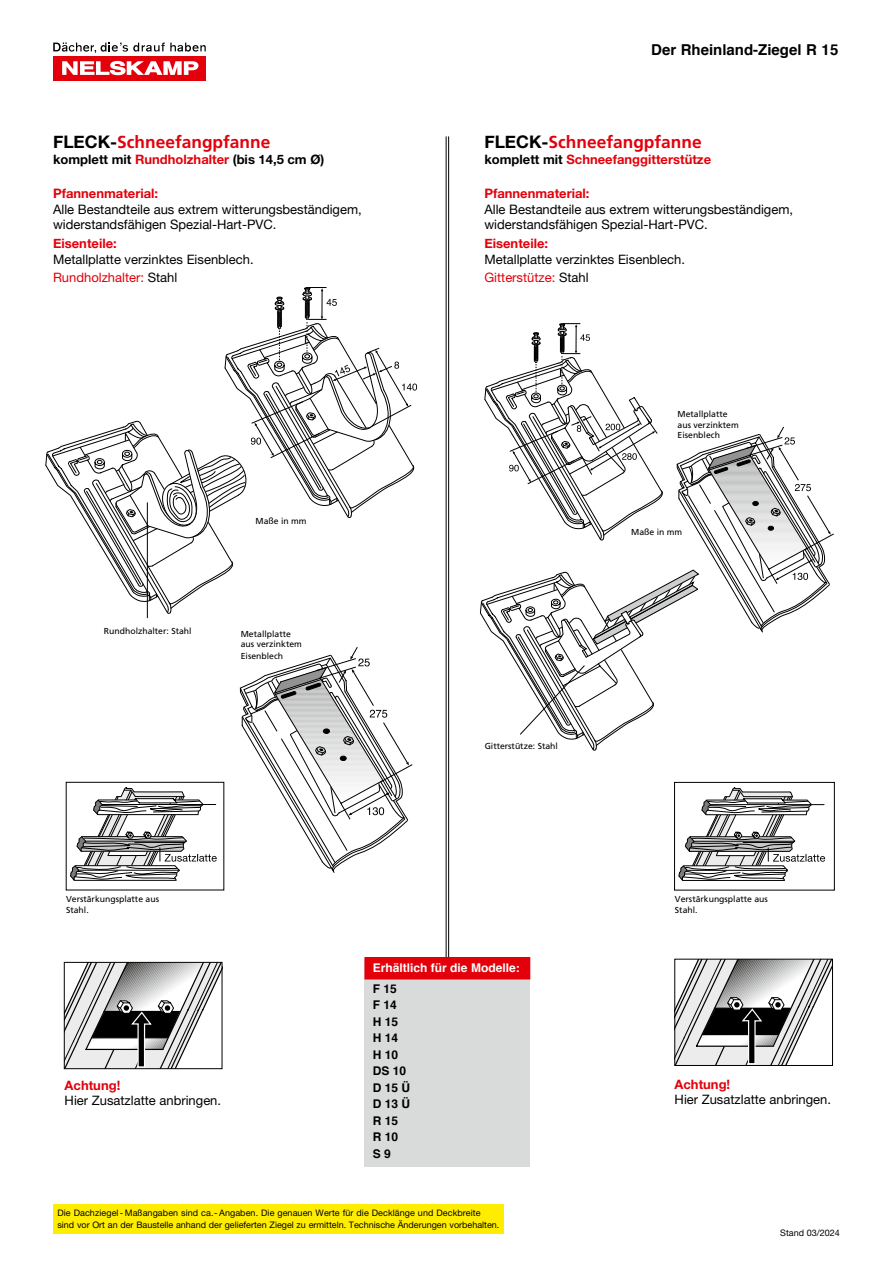
<style>
.page{position:relative;width:893px;height:1263px;background:#fff}
.page>*{position:absolute;margin:0;border:0;box-sizing:border-box;transform-origin:0 0}
.t1{font:700 17.4px "Frutiger";color:#e3000b}
.t2{font:700 15px "Helvetica";color:#000}
.t3{font:13.05px/15.6px "Helvetica Neue";color:#000}
.t4{font:13.05px/18.8px "Helvetica Neue";color:#000}
.t5{font:700 13.05px "Helvetica Neue";color:#e3000b}
.t6{font:700 13.05px "Helvetica Neue";color:#000}
.t7{font:700 12px/16.5px "Helvetica";color:#000}
.t8{font:700 12px "Helvetica";color:#fff}
.t9{font:9px/12px "Helvetica Neue LT Std";color:#000}
.t10{font:8.7px/10.4px "Frutiger";color:#000}
.s1{font-family:"Helvetica Neue";color:#000}
.s2{color:#e3000b}
.s3{color:#000}
</style>
<div class="page">
<div style="left:53px;top:1204px;width:451px;height:30px;background:#ffed00"></div>
<div style="left:53px;top:56px;width:153px;height:24px;background:#e3000b"></div>
<svg style="left:62px;top:61px;width:136px;height:14px"></svg>
<svg style="left:53px;top:43px;width:153px;height:10px"></svg>
<svg style="left:678px;top:787px;width:147px;height:94px"></svg>
<div style="left:674px;top:782px;width:161px;height:108px;border:1px solid #000"></div>
<svg style="left:676px;top:961px;width:155px;height:103px"></svg>
<div style="left:674px;top:959px;width:159px;height:107px;border:1px solid #000"></div>
<svg style="left:45px;top:287px;width:373px;height:327px"></svg>
<hr style="left:147px;top:502px;width:1px;height:116px;background:#000">
<svg style="left:239px;top:647px;width:174px;height:226px"></svg>
<svg style="left:70px;top:787px;width:147px;height:94px"></svg>
<div style="left:66px;top:782px;width:158px;height:108px;border:1px solid #000"></div>
<svg style="left:66px;top:964px;width:154px;height:103px"></svg>
<div style="left:64px;top:962px;width:158px;height:107px;border:1px solid #000"></div>
<svg style="left:480px;top:323px;width:354px;height:428px"></svg>
<hr style="left:448px;top:136px;width:1px;height:1024px;background:#000">
<hr style="left:446px;top:136px;width:1px;height:1024px;background:#000">
<div style="left:364px;top:959px;width:166px;height:207px;background:#d9dada"></div>
<div style="left:364px;top:957px;width:166px;height:15px;background:#e3000b"></div>
<div style="left:364px;top:972px;width:166px;height:7px;background:#e3000b"></div>
<h1 class="t1" style="left:53px;top:132px;width:219px"><span class="s1">FLECK-</span>Schneefangpfanne</h1>
<h3 class="t6" style="left:53px;top:151px;width:273px">komplett mit <span class="s2">Rundholzhalter</span> (bis 14,5 cm Ø)</h3>
<h3 class="t5" style="left:53px;top:185px;width:107px">Pfannenmaterial:</h3>
<h3 class="t3" style="left:53px;top:201px;width:310px">Alle Bestandteile aus extrem witterungsbeständigem, widerstandsfähigen Spezial-Hart-PVC.</h3>
<h3 class="t5" style="left:53px;top:235px;width:65px">Eisenteile:</h3>
<h3 class="t4" style="left:53px;top:249px;width:202px">Metallplatte verzinktes Eisenblech.<br><span class="s2">Rundholzhalter:</span> Stahl</h3>
<p class="t10" style="left:256px;top:516px;width:53px">Maße in mm</p>
<p class="t10" style="left:104px;top:626px;width:89px">Rundholzhalter: Stahl</p>
<p class="t10" style="left:241px;top:628px;width:63px">Metallplatte aus verzinktem</p>
<p class="t10" style="left:241px;top:651px;width:44px">Eisenblech</p>
<h2 class="t2" style="left:651px;top:44px;width:189px">Der Rheinland-Ziegel R 15</h2>
<h1 class="t1" style="left:484px;top:132px;width:219px"><span class="s1">FLECK-</span>Schneefangpfanne</h1>
<h3 class="t5" style="left:484px;top:151px;width:228px"><span class="s3">komplett mit</span> Schneefanggitterstütze</h3>
<h3 class="t5" style="left:484px;top:185px;width:107px">Pfannenmaterial:</h3>
<h3 class="t3" style="left:484px;top:201px;width:310px">Alle Bestandteile aus extrem witterungsbeständigem, widerstandsfähigen Spezial-Hart-PVC.</h3>
<h3 class="t5" style="left:484px;top:235px;width:65px">Eisenteile:</h3>
<h3 class="t4" style="left:484px;top:249px;width:202px">Metallplatte verzinktes Eisenblech.<br><span class="s2">Gitterstütze:</span> Stahl</h3>
<p class="t10" style="left:678px;top:409px;width:63px">Metallplatte aus verzinktem<br>Eisenblech</p>
<p class="t10" style="left:631px;top:527px;width:53px">Maße in mm</p>
<p class="t10" style="left:485px;top:741px;width:75px">Gitterstütze: Stahl</p>
<p class="t10" style="left:66px;top:894px;width:94px">Verstärkungsplatte aus<br>Stahl.</p>
<p class="t10" style="left:675px;top:894px;width:94px">Verstärkungsplatte aus<br>Stahl.</p>
<h3 class="t5" style="left:65px;top:1077px;width:57px">Achtung!</h3>
<h3 class="t4" style="left:65px;top:1091px;width:158px">Hier Zusatzlatte anbringen.</h3>
<h3 class="t8" style="left:373px;top:963px;width:148px">Erhältlich für die Modelle:</h3>
<h3 class="t7" style="left:373px;top:981px;width:39px">F 15<br>F 14<br>H 15<br>H 14<br>H 10<br>DS 10<br>D 15 Ü<br>D 13 Ü<br>R 15<br>R 10<br>S 9</h3>
<p class="t9" style="left:57px;top:1207px;width:443px">Die Dachziegel-Maßangaben sind ca.- Angaben. Die genauen Werte für die Decklänge und Deckbreite sind vor Ort an der Baustelle anhand der gelieferten Ziegel zu ermitteln. Technische Änderungen vorbehalten.</p>
<h3 class="t5" style="left:675px;top:1076px;width:57px">Achtung!</h3>
<h3 class="t4" style="left:675px;top:1090px;width:158px">Hier Zusatzlatte anbringen.</h3>
<p class="t9" style="left:780px;top:1226px;width:61px">Stand 03/2024</p>
</div>
